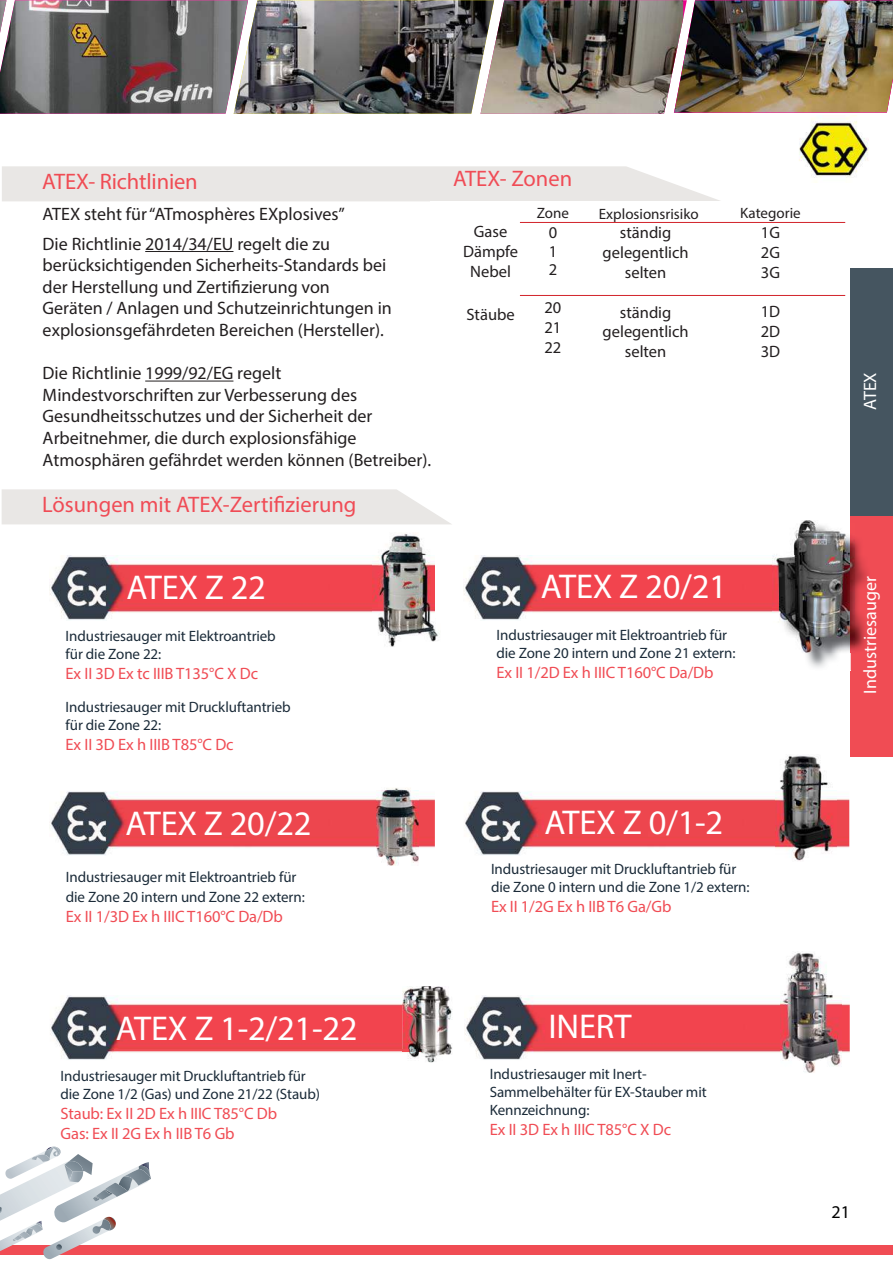
<style>
.page{position:relative;width:893px;height:1263px;background:#fff}
.page>*{position:absolute;margin:0;border:0;box-sizing:border-box;transform-origin:0 0}
.t1{font:34.5px "Myriad Pro";letter-spacing:-.005em;color:#fff}
.t2{font:22.5px "Myriad Pro";color:#f04c56}
.t3{font:22.5px "Myriad Pro";letter-spacing:-.005em;color:#f04c54}
.t4{font:18px/21.6px "Myriad Pro";color:#231f20}
.t5{font:18px "Myriad Pro";color:#fff}
.t6{font:18px "Myriad Pro";color:#000}
.t7{font:16.5px/19.8px "Myriad Pro";letter-spacing:-.005em;color:#f04c54}
.t8{font:16.5px/19.8px "Myriad Pro";color:#231f20;text-align:justify}
.t9{font:15px/18px "Myriad Pro";letter-spacing:-.005em;color:#1b2b39}
.t10{font:15px "Myriad Pro";color:#231f20}
</style>
<div class="page">
<div style="left:0;top:1246px;width:892px;height:9px;background:#f04c54"></div>
<svg style="left:0;top:1147px;width:151px;height:112px"></svg>
<div style="left:850px;top:513px;width:42px;height:244px;background:#f04c54"></div>
<div style="left:850px;top:268px;width:42px;height:248px;background:#455560"></div>
<img style="left:465px;top:995px;width:384px;height:65px">
<img style="left:50px;top:995px;width:352px;height:65px">
<img style="left:465px;top:791px;width:384px;height:64px">
<img style="left:51px;top:791px;width:384px;height:64px">
<img style="left:463px;top:555px;width:309px;height:65px">
<img style="left:49px;top:555px;width:323px;height:65px">
<svg style="left:2px;top:489px;width:449px;height:35px;background:#eae8e6"></svg>
<div style="left:2px;top:166px;width:718px;height:35px;background:#e9e7e5"></div>
<img style="left:0;top:0;width:673px;height:114px">
<img style="left:673px;top:0;width:219px;height:113px">
<hr style="left:114px;top:1050px;width:312px;height:1px;background:#f04c54">
<hr style="left:520px;top:222px;width:325px;height:1px;background:#d2232a">
<hr style="left:520px;top:295px;width:325px;height:1px;background:#d2232a">
<hr style="left:145px;top:251px;width:88px;height:1px;background:#231f20">
<hr style="left:145px;top:381px;width:88px;height:1px;background:#231f20">
<img style="left:378px;top:788px;width:41px;height:78px">
<img style="left:376px;top:791px;width:43px;height:65px">
<img style="left:402px;top:986px;width:50px;height:76px">
<svg style="left:402px;top:1050px;width:24px;height:1px"></svg>
<img style="left:780px;top:755px;width:50px;height:106px">
<img style="left:775px;top:791px;width:61px;height:65px">
<img style="left:783px;top:952px;width:58px;height:121px">
<img style="left:780px;top:995px;width:61px;height:65px">
<img style="left:372px;top:533px;width:68px;height:114px">
<img style="left:804px;top:538px;width:64px;height:132px">
<img style="left:772px;top:520px;width:78px;height:132px">
<img style="left:850px;top:537px;width:4px;height:115px">
<img style="left:799px;top:115px;width:70px;height:68px">
<h2 class="t3" style="left:42px;top:173px;width:157px">ATEX- Richtlinien</h2>
<p class="t4" style="left:43px;top:200px;width:303px;line-height:30px">ATEX steht für “ATmosphères EXplosives”<br>Die Richtlinie 2014/34/EU regelt die zu</p>
<p class="t4" style="left:43px;top:256px;width:351px">berücksichtigenden Sicherheits-Standards bei der Herstellung und Zertifizierung von Geräten / Anlagen und Schutzeinrichtungen in explosionsgefährdeten Bereichen (Hersteller).</p>
<p class="t4" style="left:43px;top:364px;width:390px">Die Richtlinie 1999/92/EG regelt Mindestvorschriften zur Verbesserung des Gesundheitsschutzes und der Sicherheit der Arbeitnehmer, die durch explosionsfähige Atmosphären gefährdet werden können (Betreiber).</p>
<h2 class="t2" style="left:42px;top:496px;width:316px">Lösungen mit ATEX-Zertifizierung</h2>
<h2 class="t2" style="left:453px;top:169px;width:121px">ATEX- Zonen</h2>
<p class="t10" style="left:537px;top:207px;width:34px">Zone</p>
<p class="t8" style="left:548px;top:223px;width:10px">0<br>1</p>
<p class="t8" style="left:548px;top:261px;width:10px">2</p>
<p class="t8" style="left:544px;top:299px;width:18px">20<br>21<br>22</p>
<p class="t8" style="left:463px;top:223px;width:56px;text-align:center">Gase<br>Dämpfe<br>Nebel</p>
<p class="t8" style="left:466px;top:306px;width:50px">Stäube</p>
<p class="t10" style="left:599px;top:208px;width:101px">Explosionsrisiko</p>
<p class="t8" style="left:602px;top:224px;width:87px;text-align:center">ständig gelegentlich selten</p>
<p class="t8" style="left:602px;top:303px;width:87px;text-align:center">ständig gelegentlich selten</p>
<p class="t10" style="left:740px;top:208px;width:62px">Kategorie</p>
<p class="t8" style="left:761px;top:224px;width:21px">1G 2G 3G</p>
<p class="t8" style="left:760px;top:303px;width:21px">1D 2D 3D</p>
<h1 class="t1" style="left:127px;top:575px;width:141px">ATEX Z 22</h1>
<p class="t9" style="left:66px;top:628px;width:212px">Industriesauger mit Elektroantrieb für die Zone 22:</p>
<p class="t7" style="left:66px;top:664px;width:194px">Ex II 3D Ex tc IIIB T135°C X Dc</p>
<p class="t9" style="left:66px;top:699px;width:226px">Industriesauger mit Druckluftantrieb für die Zone 22:</p>
<p class="t7" style="left:66px;top:735px;width:169px">Ex II 3D Ex h IIIB T85°C Dc</p>
<h1 class="t1" style="left:541px;top:574px;width:187px">ATEX Z 20/21</h1>
<p class="t9" style="left:496px;top:627px;width:240px">Industriesauger mit Elektroantrieb für die Zone 20 intern und Zone 21 extern:</p>
<p class="t7" style="left:496px;top:663px;width:218px">Ex II 1/2D Ex h IIIC T160°C Da/Db</p>
<h1 class="t1" style="left:126px;top:810px;width:187px">ATEX Z 20/22</h1>
<p class="t9" style="left:66px;top:868px;width:240px;line-height:19.8px">Industriesauger mit Elektroantrieb für die Zone 20 intern und Zone 22 extern:</p>
<p class="t7" style="left:66px;top:907px;width:218px">Ex II 1/3D Ex h IIIC T160°C Da/Db</p>
<h1 class="t1" style="left:544px;top:809px;width:180px">ATEX Z 0/1-2</h1>
<p class="t9" style="left:491px;top:860px;width:260px">Industriesauger mit Druckluftantrieb für die Zone 0 intern und die Zone 1/2 extern:</p>
<p class="t7" style="left:491px;top:897px;width:182px">Ex II 1/2G Ex h IIB T6 Ga/Gb</p>
<p class="t5" style="left:863px;top:410px;width:39px;rotate:-90deg">ATEX</p>
<p class="t5" style="left:863px;top:694px;width:119px;rotate:-90deg">Industriesauger</p>
<h1 class="t1" style="left:116px;top:1015px;width:243px">ATEX Z 1-2/21-22</h1>
<p class="t9" style="left:60px;top:1068px;width:261px">Industriesauger mit Druckluftantrieb für die Zone 1/2 (Gas) und Zone 21/22 (Staub)</p>
<p class="t7" style="left:60px;top:1105px;width:218px">Staub: Ex II 2D Ex h IIIC T85°C Db<br>Gas: Ex II 2G Ex h IIB T6 Gb</p>
<h1 class="t1" style="left:548px;top:1013px;width:84px">INERT</h1>
<p class="t9" style="left:490px;top:1066px;width:218px">Industriesauger mit Inert-<br>Sammelbehälter für EX-Stauber mit<br>Kennzeichnung:</p>
<p class="t7" style="left:490px;top:1120px;width:183px">Ex II 3D Ex h IIIC T85°C X Dc</p>
<p class="t6" style="left:831px;top:1205px;width:20px">21</p>
</div>
